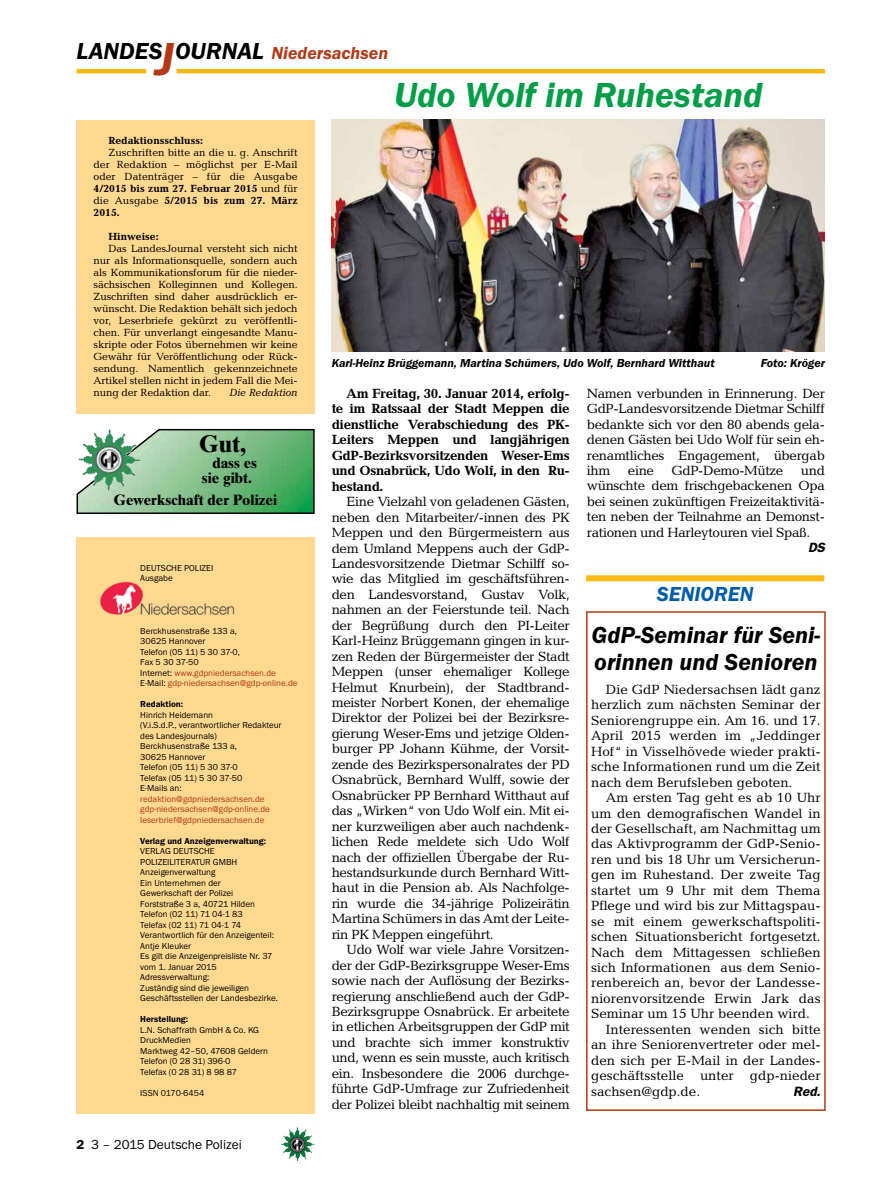
<style>
.page{position:relative;width:893px;height:1191px;background:#fff}
.page>*{position:absolute;margin:0;border:0;box-sizing:border-box;transform-origin:0 0}
.t1{font:italic 600 36px "Franklin Gothic Itc T";color:#009f47}
.t2{font:italic 600 24px/27px "Franklin Gothic Itc T";color:#000}
.t3{font:24px "Times Ten Bold OV OXLKZA";color:#000}
.t4{font:italic 600 21px "Franklin Gothic Itc T";color:#005baa}
.t5{font:italic 600 18px "Franklin Gothic Itc T";color:#b33916}
.t6{font:15px/15px "Times Ten Bold OV OXLKZA";color:#000}
.t7{font:13.5px/15.5px "Candida";color:#000;text-align:justify}
.t8{font:700 13.5px/15.5px "Candida";letter-spacing:-.025em;color:#000;text-align:justify}
.t9{font:13.5px "Franklin Gothic Itc T";color:#000}
.t10{font:13.5px "Candida";letter-spacing:-.025em;color:#000}
.t11{font:italic 600 13.5px "Franklin Gothic";color:#000}
.t12{font:italic 600 12px "Franklin Gothic Itc T";color:#000}
.t13{font:10.5px/12px "Candida";letter-spacing:-.005em;color:#000;text-align:justify}
.t14{font:700 10.5px "Candida";color:#000}
.t15{font:italic 10.5px "Candida";letter-spacing:-.01em;color:#000}
.t16{font:9px/10.5px "Franklin Gothic Itc T";color:#000}
.t17{font:9px/10.5px "Franklin Gothic Itc T";color:#b33916}
.t18{font:600 9px "Franklin Gothic Itc T";color:#000}
.s1{font-size:24px;color:#000}
.s2{font-size:48px}
.s3{font-weight:700}
.s4{color:#b33916}
.s5{font-weight:600}
</style>
<div class="page">
<hr style="left:77px;top:69px;width:69px;height:4px;background:#fdb913">
<hr style="left:176px;top:69px;width:649px;height:4px;background:#fdb913">
<img style="left:281px;top:1128px;width:16px;height:24px">
<div style="left:586px;top:611px;width:240px;height:500px;border:2px solid #b33916"></div>
<div style="left:77px;top:537px;width:238px;height:576px;background:#ffd990"></div>
<img style="left:100px;top:581px;width:135px;height:34px">
<div style="left:77px;top:120px;width:238px;height:293px;background:#ffd990"></div>
<svg style="left:77px;top:429px;width:238px;height:85px;background:#7bb786"></svg>
<img style="left:79px;top:429px;width:40px;height:62px">
<img style="left:332px;top:120px;width:493px;height:232px">
<div style="left:586px;top:575px;width:238px;height:6px;background:#fdb913"></div>
<h3 class="t5" style="left:77px;top:42px;width:313px"><span class="s1">LANDES</span><span class="s2">J</span><span class="s1">OURNAL</span> Niedersachsen</h3>
<h1 class="t1" style="left:394px;top:74px;width:370px">Udo Wolf im Ruhestand</h1>
<p class="t14" style="left:108px;top:134px;width:96px">Redaktionsschluss:</p>
<p class="t13" style="left:94px;top:146px;width:206px;text-indent:15px">Zuschriften bitte an die u. g. Anschrift der Redaktion – möglichst per E-Mail oder Datenträger – für die Ausgabe <span class="s3">4/2015 bis zum 27. Februar 2015</span> und für die Ausgabe <span class="s3">5/2015 bis zum 27. März 2015.</span></p>
<p class="t14" style="left:108px;top:230px;width:52px">Hinweise:</p>
<p class="t13" style="left:94px;top:242px;width:206px;text-indent:15px">Das LandesJournal versteht sich nicht nur als Informationsquelle, sondern auch als Kommunikationsforum für die nieder&shy;sächsischen Kolleginnen und Kollegen.<br>Zuschriften sind daher ausdrücklich er&shy;wünscht. Die Redaktion behält sich jedoch vor, Leserbriefe gekürzt zu veröffentli&shy;chen. Für unverlangt eingesandte Manu&shy;skripte oder Fotos übernehmen wir keine Gewähr für Veröffentlichung oder Rück&shy;sendung. Namentlich gekennzeichnete Artikel stellen nicht in jedem Fall die Mei&shy;nung der Redaktion dar.</p>
<p class="t15" style="left:229px;top:386px;width:70px">Die Redaktion</p>
<h2 class="t3" style="left:199px;top:429px;width:49px">Gut,</h2>
<p class="t6" style="left:202px;top:455px;width:57px;text-indent:10px">dass es sie gibt.</p>
<p class="t6" style="left:114px;top:492px;width:165px">Gewerkschaft der Polizei</p>
<p class="t16" style="left:140px;top:562px;width:75px">DEUTSCHE POLIZEI<br>Ausgabe</p>
<p class="t16" style="left:140px;top:625px;width:159px">Berckhusenstraße 133 a,<br>30625 Hannover<br>Telefon (05 11) 5 30 37-0,<br>Fax 5 30 37-50<br>Internet: <span class="s4">www.gdpniedersachsen.de<br></span>E-Mail: <span class="s4">gdp-niedersachsen@gdp-online.de</span></p>
<p class="t18" style="left:140px;top:699px;width:44px">Redaktion:</p>
<p class="t16" style="left:140px;top:709px;width:143px">Hinrich Heidemann<br>(V.i.S.d.P., verantwortlicher Redakteur des Landesjournals)<br>Berckhusenstraße 133 a,<br>30625 Hannover<br>Telefon (05 11) 5 30 37-0<br>Telefax (05 11) 5 30 37-50<br>E-Mails an:</p>
<p class="t17" style="left:140px;top:793px;width:131px">redaktion@gdpniedersachsen.de gdp-niedersachsen@gdp-online.de leserbrief@gdpniedersachsen.de</p>
<p class="t18" style="left:140px;top:835px;width:127px">Verlag und Anzeigenverwaltung:</p>
<p class="t16" style="left:140px;top:846px;width:139px">VERLAG DEUTSCHE<br>POLIZEILITERATUR GMBH<br>Anzeigenverwaltung<br>Ein Unternehmen der<br>Gewerkschaft der Polizei<br>Forststraße 3 a, 40721 Hilden<br>Telefon (02 11) 71 04-1 83<br>Telefax (02 11) 71 04-1 74<br>Verantwortlich für den Anzeigenteil:<br>Antje Kleuker<br>Es gilt die Anzeigenpreisliste Nr. 37 vom 1. Januar 2015<br>Adressverwaltung:<br>Zuständig sind die jeweiligen<br>Geschäftsstellen der Landesbezirke.</p>
<p class="t18" style="left:140px;top:1014px;width:50px">Herstellung:</p>
<p class="t16" style="left:140px;top:1024px;width:129px">L.N. Schaffrath GmbH &amp; Co. KG<br>DruckMedien<br>Marktweg 42–50, 47608 Geldern<br>Telefon (0 28 31) 396-0<br>Telefax (0 28 31) 8 98 87</p>
<p class="t16" style="left:140px;top:1087px;width:65px">ISSN 0170-6454</p>
<p class="t9" style="left:77px;top:1136px;width:167px"><span class="s5">2</span> 3 – 2015 Deutsche Polizei</p>
<p class="t12" style="left:332px;top:356px;width:385px">Karl-Heinz Brüggemann, Martina Schümers, Udo Wolf, Bernhard Witthaut</p>
<p class="t12" style="left:761px;top:356px;width:66px">Foto: Kröger</p>
<p class="t8" style="left:332px;top:386px;width:240px;text-indent:15px">Am Freitag, 30. Januar 2014, erfolg&shy;te im Ratssaal der Stadt Meppen die dienstliche Verabschiedung des PK-Leiters Meppen und langjährigen GdP-Bezirksvorsitzenden Weser-Ems und Osnabrück, Udo Wolf, in den Ru&shy;hestand.</p>
<p class="t7" style="left:332px;top:494px;width:240px;text-indent:15px">Eine Vielzahl von geladenen Gästen, neben den Mitarbeiter/-innen des PK Meppen und den Bürgermeistern aus dem Umland Meppens auch der GdP-Landesvorsitzende Dietmar Schilff so&shy;wie das Mitglied im geschäftsführen&shy;den Landesvorstand, Gustav Volk, nahmen an der Feierstunde teil. Nach der Begrüßung durch den PI-Leiter Karl-Heinz Brüggemann gingen in kur&shy;zen Reden der Bürgermeister der Stadt Meppen (unser ehemaliger Kollege Helmut Knurbein), der Stadtbrand&shy;meister Norbert Konen, der ehemalige Direktor der Polizei bei der Bezirksre&shy;gierung Weser-Ems und jetzige Olden&shy;burger PP Johann Kühme, der Vorsit&shy;zende des Bezirkspersonalrates der PD Osnabrück, Bernhard Wulff, sowie der Osnabrücker PP Bernhard Witthaut auf das „Wirken“ von Udo Wolf ein. Mit ei&shy;ner kurzweiligen aber auch nachdenk&shy;lichen Rede meldete sich Udo Wolf nach der offiziellen Übergabe der Ru&shy;hestandsurkunde durch Bernhard Witt&shy;haut in die Pension ab. Als Nachfolge&shy;rin wurde die 34-jährige Polizeirätin Martina Schümers in das Amt der Leite&shy;rin PK Meppen eingeführt.</p>
<p class="t7" style="left:332px;top:942px;width:240px;text-indent:15px">Udo Wolf war viele Jahre Vorsitzen&shy;der der GdP-Bezirksgruppe Weser-Ems sowie nach der Auflösung der Bezirks&shy;regierung anschließend auch der GdP-Bezirksgruppe Osnabrück. Er arbeitete in etlichen Arbeitsgruppen der GdP mit und brachte sich immer konstruktiv und, wenn es sein musste, auch kritisch ein. Insbesondere die 2006 durchge&shy;führte GdP-Umfrage zur Zufriedenheit der Polizei bleibt nachhaltig mit seinem</p>
<p class="t7" style="left:587px;top:385px;width:240px">Namen verbunden in Erinnerung. Der GdP-Landesvorsitzende Dietmar Schilff bedankte sich vor den 80 abends gela&shy;denen Gästen bei Udo Wolf für sein eh&shy;renamtliches Engagement, übergab ihm</p>
<p class="t7" style="left:587px;top:463px;width:240px;text-indent:214px">und wünschte dem frischgebackenen Opa bei seinen zukünftigen Freizeitaktivitä&shy;ten neben der Teilnahme an Demonst&shy;rationen und Harleytouren viel Spaß.</p>
<p class="t11" style="left:808px;top:539px;width:18px">DS</p>
<p class="t7" style="left:628px;top:463px;width:28px">eine</p>
<p class="t10" style="left:671px;top:463px;width:113px">GdP-Demo-Mütze</p>
<h3 class="t4" style="left:657px;top:582px;width:58px">Senioren</h3>
<h2 class="t2" style="left:592px;top:620px;width:231px">GdP-Seminar für Seni&shy;orinnen und Senioren</h2>
<p class="t7" style="left:591px;top:681px;width:231px;text-indent:15px">Die GdP Niedersachsen lädt ganz herzlich zum nächsten Seminar der Seniorengruppe ein. Am 16. und 17.<br>April 2015 werden im „Jeddinger Hof“ in Visselhövede wieder prakti&shy;sche Informationen rund um die Zeit nach dem Berufsleben geboten.</p>
<p class="t7" style="left:606px;top:790px;width:216px">Am ersten Tag geht es ab 10 Uhr</p>
<p class="t7" style="left:591px;top:805px;width:231px">um den demografischen Wandel in</p>
<p class="t7" style="left:591px;top:820px;width:231px">der Gesellschaft, am Nachmittag um</p>
<p class="t7" style="left:591px;top:836px;width:231px">das Aktivprogramm der GdP-Senio-</p>
<p class="t7" style="left:591px;top:851px;width:231px">ren und bis 18 Uhr um Versicherun-</p>
<p class="t7" style="left:591px;top:867px;width:231px">gen im Ruhestand. Der zweite Tag</p>
<p class="t7" style="left:591px;top:882px;width:231px">startet um 9 Uhr mit dem Thema</p>
<p class="t7" style="left:591px;top:898px;width:231px">Pflege und wird bis zur Mittagspau-</p>
<p class="t7" style="left:591px;top:913px;width:231px">se mit einem gewerkschaftspoliti-</p>
<p class="t7" style="left:591px;top:929px;width:231px">schen Situationsbericht fortgesetzt.</p>
<p class="t7" style="left:591px;top:944px;width:231px">Nach dem Mittagessen schließen</p>
<p class="t7" style="left:591px;top:959px;width:231px">sich Informationen aus dem Senio-</p>
<p class="t7" style="left:591px;top:975px;width:231px">renbereich an, bevor der Landesse-</p>
<p class="t7" style="left:591px;top:990px;width:231px">niorenvorsitzende Erwin Jark das</p>
<p class="t7" style="left:591px;top:1006px;width:220px">Seminar um 15 Uhr beenden wird.</p>
<p class="t7" style="left:606px;top:1021px;width:216px">Interessenten wenden sich bitte</p>
<p class="t7" style="left:591px;top:1037px;width:231px">an ihre Seniorenvertreter oder mel-</p>
<p class="t7" style="left:591px;top:1052px;width:231px">den sich per E-Mail in der Landes-</p>
<p class="t7" style="left:591px;top:1068px;width:231px">geschäftsstelle unter gdp-nieder</p>
<p class="t7" style="left:591px;top:1083px;width:111px">sachsen@gdp.de.</p>
<p class="t11" style="left:793px;top:1083px;width:29px">Red.</p>
</div>
